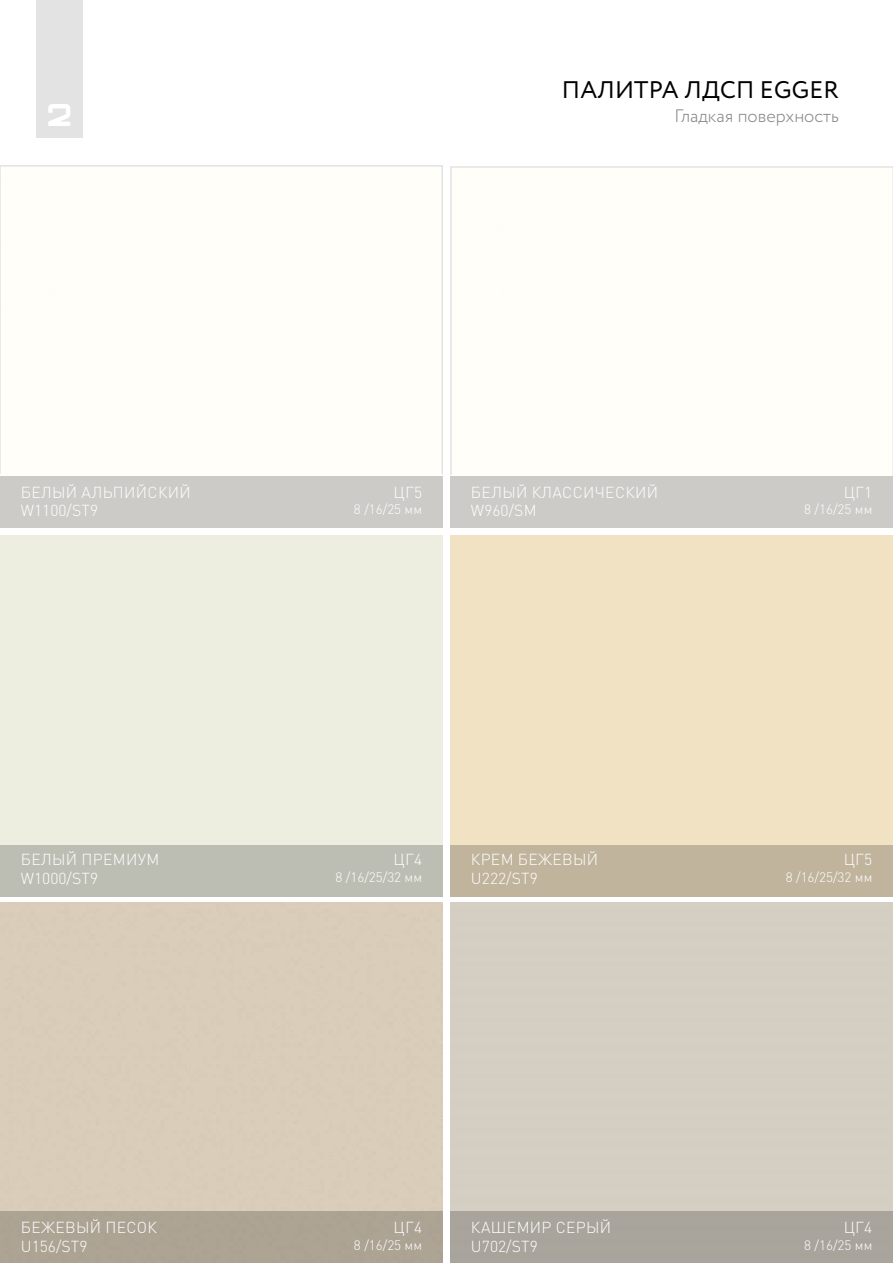
<style>
.page{position:relative;width:893px;height:1263px;background:#fff}
.page>*{position:absolute;margin:0;border:0;box-sizing:border-box;transform-origin:0 0}
.t1{font:31.5px "BOWLER";color:#fff}
.t2{font:24px "Circe";letter-spacing:.01em;color:#000}
.t3{font:300 18px "Circe";color:#878787}
.t4{font:300 15.75px/18.9px "DIN Pro";letter-spacing:.02em;color:#fff}
.t5{font:300 13.5px "DIN Pro";color:#fff}
</style>
<div class="page">
<div style="left:36px;top:0;width:47px;height:137px;background:#e3e3e3"></div>
<div style="left:0;top:476px;width:443px;height:51px;background:#ccc"></div>
<div style="left:450px;top:476px;width:443px;height:51px;background:#ccc"></div>
<div style="left:0;top:845px;width:443px;height:51px;background:#bdbeb3"></div>
<div style="left:450px;top:845px;width:443px;height:51px;background:#c0b49c"></div>
<div style="left:0;top:1212px;width:443px;height:51px;background:#aea494"></div>
<div style="left:450px;top:1212px;width:443px;height:51px;background:#aaa59c"></div>
<svg style="left:0;top:165px;width:443px;height:310px"></svg>
<svg style="left:450px;top:166px;width:443px;height:310px"></svg>
<h1 class="t1" style="left:47px;top:97px;width:27px">2</h1>
<h2 class="t2" style="left:562px;top:74px;width:278px">ПАЛИТРА ЛДСП EGGER</h2>
<p class="t3" style="left:674px;top:104px;width:166px">Гладкая поверхность</p>
<p class="t4" style="left:21px;top:481px;width:172px">БЕЛЫЙ АЛЬПИЙСКИЙ<br>W1100/ST9</p>
<p class="t4" style="left:844px;top:481px;width:30px">ЦГ1</p>
<p class="t4" style="left:471px;top:481px;width:189px">БЕЛЫЙ КЛАССИЧЕСКИЙ<br>W960/SM</p>
<p class="t4" style="left:393px;top:481px;width:30px">ЦГ5</p>
<p class="t5" style="left:354px;top:498px;width:70px">8 /16/25 мм</p>
<p class="t5" style="left:804px;top:498px;width:70px">8 /16/25 мм</p>
<p class="t4" style="left:21px;top:849px;width:140px">БЕЛЫЙ ПРЕМИУМ<br>W1000/ST9</p>
<p class="t4" style="left:844px;top:849px;width:30px">ЦГ5</p>
<p class="t4" style="left:471px;top:849px;width:129px">КРЕМ БЕЖЕВЫЙ<br>U222/ST9</p>
<p class="t4" style="left:393px;top:849px;width:30px">ЦГ4</p>
<p class="t5" style="left:335px;top:866px;width:88px">8 /16/25/32 мм</p>
<p class="t5" style="left:786px;top:866px;width:88px">8 /16/25/32 мм</p>
<p class="t4" style="left:21px;top:1217px;width:138px">БЕЖЕВЫЙ ПЕСОК<br>U156/ST9</p>
<p class="t4" style="left:844px;top:1217px;width:30px">ЦГ4</p>
<p class="t4" style="left:471px;top:1217px;width:142px">КАШЕМИР СЕРЫЙ<br>U702/ST9</p>
<p class="t4" style="left:393px;top:1217px;width:30px">ЦГ4</p>
<p class="t5" style="left:354px;top:1234px;width:70px">8 /16/25 мм</p>
<p class="t5" style="left:804px;top:1234px;width:70px">8 /16/25 мм</p>
</div>
